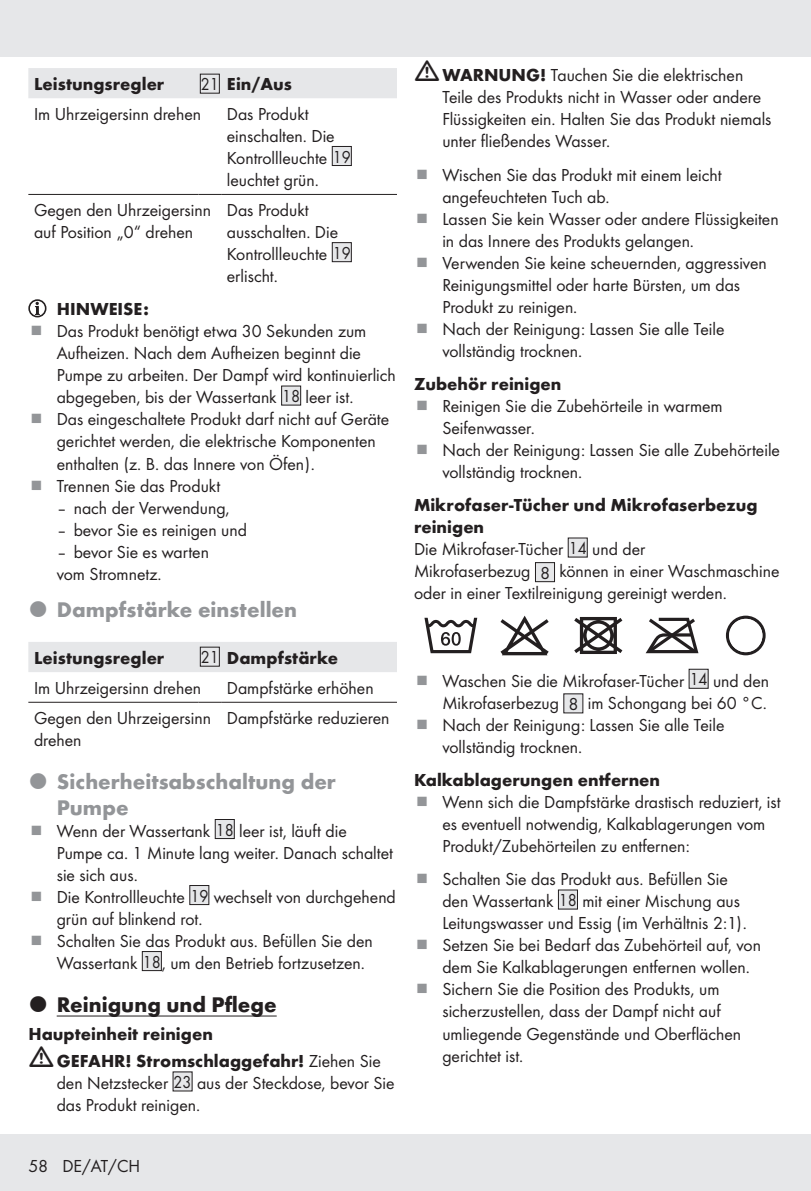
<style>
.page{position:relative;width:811px;height:1191px;background:#fff}
.page>*{position:absolute;margin:0;border:0;box-sizing:border-box;transform-origin:0 0}
.t1{font:700 22px/26px "Futura";color:#939598}
.t2{font:700 22px "Futura";color:#231f20}
.Body{font:18px/22px "Futura Boo";color:#231f20}
.Headline-03_SB{font:700 18px/22px "Futura";color:#231f20}
.Body-2{font:700 18px "Futura";color:#231f20}
.Headline-03{font:700 18px "Futura";color:#231f20}
.Bullets{font:18px "Futura Boo";color:#231f20}
.Indent{font:700 18px "Futura";color:#231f20}
.s1{font-family:"Futura Boo";font-weight:400}
.s2{font-family:"Futura";font-weight:700}
</style>
<div class="page">
<div style="left:0;top:1134px;width:811px;height:57px;background:#e6e7e9"></div>
<div style="left:0;top:0;width:811px;height:57px;background:#e6e7e9"></div>
<hr style="left:57px;top:1015px;width:220px;height:1px;background:#231f20">
<div style="left:28px;top:68px;width:369px;height:30px;background:#e6e7e9"></div>
<hr style="left:28px;top:194px;width:170px;height:1px;background:#231f20">
<svg style="left:198px;top:194px;width:23px;height:1px"></svg>
<hr style="left:221px;top:194px;width:176px;height:1px;background:#231f20">
<div style="left:200px;top:74px;width:19px;height:19px;background:#e6e7e9"></div>
<div style="left:200px;top:74px;width:20px;height:20px;border:1px solid #231f20"></div>
<div style="left:332px;top:146px;width:19px;height:19px;background:#e6e7e9"></div>
<div style="left:332px;top:146px;width:20px;height:20px;border:1px solid #231f20"></div>
<div style="left:332px;top:243px;width:19px;height:19px;background:#e6e7e9"></div>
<div style="left:332px;top:242px;width:20px;height:20px;border:1px solid #231f20"></div>
<svg style="left:29px;top:300px;width:17px;height:17px"></svg>
<div style="left:28px;top:299px;width:18px;height:18px;border:2px solid #231f20;border-radius:50%"></div>
<svg style="left:35px;top:302px;width:5px;height:13px"></svg>
<div style="left:282px;top:386px;width:19px;height:19px;background:#e6e7e9"></div>
<div style="left:281px;top:385px;width:20px;height:20px;border:1px solid #231f20"></div>
<div style="left:28px;top:642px;width:369px;height:30px;background:#e6e7e9"></div>
<hr style="left:28px;top:702px;width:170px;height:1px;background:#231f20">
<svg style="left:198px;top:702px;width:23px;height:1px"></svg>
<hr style="left:221px;top:702px;width:176px;height:1px;background:#231f20">
<div style="left:200px;top:647px;width:19px;height:19px;background:#e6e7e9"></div>
<div style="left:200px;top:647px;width:20px;height:19px;border:1px solid #231f20"></div>
<div style="left:215px;top:819px;width:19px;height:19px;background:#e6e7e9"></div>
<div style="left:215px;top:819px;width:20px;height:20px;border:1px solid #231f20"></div>
<div style="left:190px;top:885px;width:19px;height:19px;background:#e6e7e9"></div>
<div style="left:189px;top:885px;width:20px;height:20px;border:1px solid #231f20"></div>
<div style="left:142px;top:951px;width:19px;height:19px;background:#e6e7e9"></div>
<div style="left:142px;top:951px;width:20px;height:20px;border:1px solid #231f20"></div>
<div style="left:173px;top:1072px;width:19px;height:19px;background:#e6e7e9"></div>
<div style="left:568px;top:538px;width:19px;height:19px;background:#e6e7e9"></div>
<div style="left:535px;top:562px;width:19px;height:19px;background:#e6e7e9"></div>
<div style="left:535px;top:562px;width:20px;height:20px;border:1px solid #231f20"></div>
<svg style="left:424px;top:618px;width:53px;height:35px"></svg>
<svg style="left:500px;top:615px;width:48px;height:40px"></svg>
<svg style="left:574px;top:617px;width:48px;height:37px"></svg>
<svg style="left:646px;top:618px;width:52px;height:35px"></svg>
<svg style="left:726px;top:615px;width:39px;height:40px"></svg>
<div style="left:729px;top:619px;width:33px;height:33px;background:#fff;border-radius:50%"></div>
<div style="left:689px;top:669px;width:19px;height:19px;background:#e6e7e9"></div>
<div style="left:564px;top:694px;width:19px;height:19px;background:#e6e7e9"></div>
<div style="left:558px;top:890px;width:19px;height:19px;background:#e6e7e9"></div>
<div style="left:558px;top:889px;width:20px;height:20px;border:1px solid #231f20"></div>
<p class="Body-2" style="left:34px;top:70px;width:132px">Leistungsregler</p>
<p class="Body-2" style="left:201px;top:70px;width:93px"><span class="s1">21</span> Ein/Aus</p>
<p class="Body" style="left:34px;top:102px;width:169px">Im Uhrzeigersinn drehen</p>
<p class="Body" style="left:227px;top:102px;width:125px">Das Produkt einschalten. Die<br>Kontrollleuchte 19 leuchtet grün.</p>
<p class="Body" style="left:34px;top:198px;width:178px">Gegen den Uhrzeigersinn auf Position „0“ drehen</p>
<p class="Body" style="left:227px;top:198px;width:125px">Das Produkt ausschalten. Die<br>Kontrollleuchte 19 erlischt.</p>
<p class="Indent" style="left:57px;top:296px;width:94px">HINWEISE:</p>
<p class="Body" style="left:57px;top:319px;width:341px">Das Produkt benötigt etwa 30 Sekunden zum Aufheizen. Nach dem Aufheizen beginnt die Pumpe zu arbeiten. Der Dampf wird kontinuierlich abgegeben, bis der Wassertank 18 leer ist.</p>
<p class="Body" style="left:57px;top:407px;width:334px">Das eingeschaltete Produkt darf nicht auf Geräte gerichtet werden, die elektrische Komponenten enthalten (z. B. das Innere von Öfen).</p>
<p class="Body" style="left:57px;top:473px;width:165px">Trennen Sie das Produkt</p>
<p class="Body" style="left:57px;top:495px;width:174px">– nach der Verwendung,</p>
<p class="Body" style="left:57px;top:517px;width:192px">– bevor Sie es reinigen und</p>
<p class="Body" style="left:57px;top:539px;width:154px">– bevor Sie es warten</p>
<p class="Bullets" style="left:57px;top:561px;width:104px">vom Stromnetz.</p>
<p class="t1" style="left:57px;top:595px;width:242px">Dampfstärke einstellen</p>
<p class="Body-2" style="left:34px;top:644px;width:132px">Leistungsregler</p>
<p class="Body-2" style="left:201px;top:644px;width:139px"><span class="s1">21</span> Dampfstärke</p>
<p class="Body" style="left:34px;top:676px;width:169px">Im Uhrzeigersinn drehen</p>
<p class="Body" style="left:227px;top:676px;width:148px">Dampfstärke erhöhen</p>
<p class="Body" style="left:34px;top:706px;width:178px">Gegen den Uhrzeigersinn drehen</p>
<p class="Body" style="left:227px;top:706px;width:164px">Dampfstärke reduzieren</p>
<p class="t1" style="left:57px;top:767px;width:281px">Sicherheitsabschaltung der<br>Pumpe</p>
<p class="Body" style="left:57px;top:819px;width:338px">Wenn der Wassertank 18 leer ist, läuft die<br>Pumpe ca. 1 Minute lang weiter. Danach schaltet sie sich aus.</p>
<p class="Body" style="left:57px;top:885px;width:341px">Die Kontrollleuchte 19 wechselt von durchgehend grün auf blinkend rot.</p>
<p class="Body" style="left:57px;top:929px;width:317px">Schalten Sie das Produkt aus. Befüllen Sie den<br>Wassertank 18, um den Betrieb fortzusetzen.</p>
<p class="t2" style="left:57px;top:988px;width:221px">Reinigung und Pflege</p>
<p class="Headline-03" style="left:28px;top:1020px;width:186px">Haupteinheit reinigen</p>
<p class="Body" style="left:57px;top:1049px;width:339px"><span class="s2">GEFAHR! Stromschlaggefahr!</span> Ziehen Sie den Netzstecker 23 aus der Steckdose, bevor Sie das Produkt reinigen.</p>
<p class="Body" style="left:28px;top:1154px;width:113px">58 DE/AT/CH</p>
<p class="Body" style="left:442px;top:63px;width:331px"><span class="s2">WARNUNG!</span> Tauchen Sie die elektrischen Teile des Produkts nicht in Wasser oder andere Flüssigkeiten ein. Halten Sie das Produkt niemals unter fließendes Wasser.</p>
<p class="Body" style="left:442px;top:163px;width:281px">Wischen Sie das Produkt mit einem leicht angefeuchteten Tuch ab.</p>
<p class="Body" style="left:442px;top:207px;width:338px">Lassen Sie kein Wasser oder andere Flüssigkeiten in das Innere des Produkts gelangen.</p>
<p class="Body" style="left:442px;top:251px;width:326px">Verwenden Sie keine scheuernden, aggressiven<br>Reinigungsmittel oder harte Bürsten, um das<br>Produkt zu reinigen.</p>
<p class="Body" style="left:442px;top:317px;width:284px">Nach der Reinigung: Lassen Sie alle Teile vollständig trocknen.</p>
<p class="Headline-03_SB" style="left:414px;top:372px;width:149px">Zubehör reinigen</p>
<p class="Body" style="left:442px;top:394px;width:282px">Reinigen Sie die Zubehörteile in warmem<br>Seifenwasser.</p>
<p class="Body" style="left:442px;top:438px;width:339px">Nach der Reinigung: Lassen Sie alle Zubehörteile vollständig trocknen.</p>
<p class="Headline-03_SB" style="left:414px;top:493px;width:345px">Mikrofaser-Tücher und Mikrofaserbezug reinigen</p>
<p class="Body" style="left:414px;top:537px;width:233px">Die Mikrofaser-Tücher 14 und der<br>Mikrofaserbezug</p>
<p class="Body" style="left:414px;top:559px;width:367px;text-indent:145px">können in einer Waschmaschine oder in einer Textilreinigung gereinigt werden.</p>
<p class="Body" style="left:540px;top:561px;width:11px">8</p>
<p class="Body" style="left:442px;top:668px;width:328px">Waschen Sie die Mikrofaser-Tücher 14 und den<br>Mikrofaserbezug</p>
<p class="Body" style="left:568px;top:692px;width:11px">8</p>
<p class="Body" style="left:588px;top:690px;width:178px">im Schongang bei 60 °C.</p>
<p class="Body" style="left:442px;top:712px;width:284px">Nach der Reinigung: Lassen Sie alle Teile vollständig trocknen.</p>
<p class="Headline-03_SB" style="left:414px;top:767px;width:248px">Kalkablagerungen entfernen</p>
<p class="Body" style="left:442px;top:790px;width:340px">Wenn sich die Dampfstärke drastisch reduziert, ist es eventuell notwendig, Kalkablagerungen vom<br>Produkt/Zubehörteilen zu entfernen:</p>
<p class="Body" style="left:442px;top:867px;width:304px">Schalten Sie das Produkt aus. Befüllen Sie den Wassertank 18 mit einer Mischung aus<br>Leitungswasser und Essig (im Verhältnis 2:1).</p>
<p class="Body" style="left:442px;top:933px;width:320px">Setzen Sie bei Bedarf das Zubehörteil auf, von dem Sie Kalkablagerungen entfernen wollen.</p>
<p class="Body" style="left:442px;top:977px;width:300px">Sichern Sie die Position des Produkts, um sicherzustellen, dass der Dampf nicht auf umliegende Gegenstände und Oberflächen gerichtet ist.</p>
</div>
